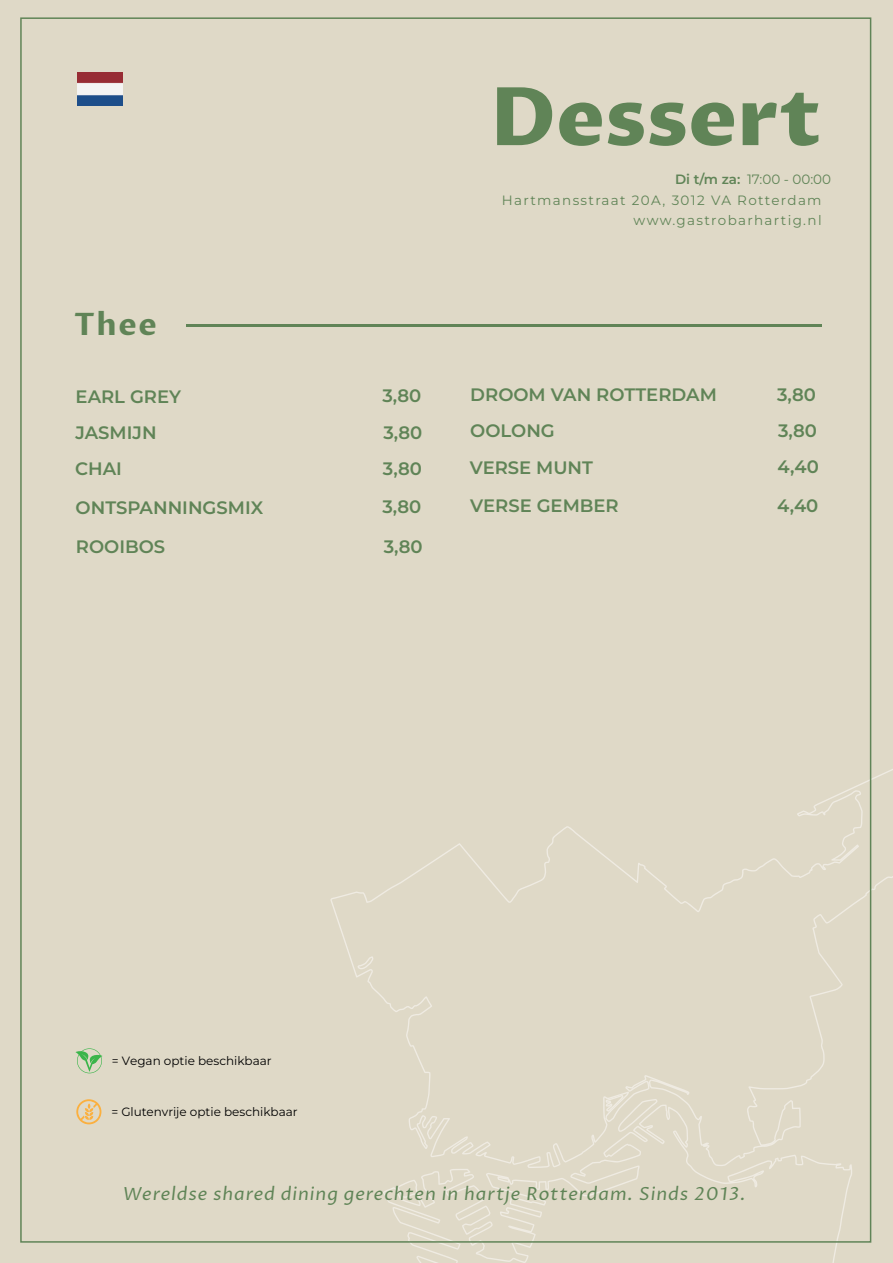
<style>
.page{position:relative;width:893px;height:1263px;background:#dfd9c7}
.page>*{position:absolute;margin:0;border:0;box-sizing:border-box;transform-origin:0 0}
.t1{font:800 80.7px "Proza Libre";color:#608457}
.t2{font:700 30.9px "Proza Libre";color:#608457}
.t3{font:600 18px/36.2px "Montserrat";color:#608457}
.t4{font:italic 18px "Proza Libre";letter-spacing:.05em;color:#608457}
.t5{font:13.5px "Montserrat";letter-spacing:.1em;color:#608457}
.t6{font:12px "Montserrat";color:#000}
.s1{font-weight:600}
</style>
<div class="page">
<svg style="left:330px;top:769px;width:563px;height:399px"></svg>
<svg style="left:383px;top:1104px;width:469px;height:159px"></svg>
<svg style="left:605px;top:1095px;width:53px;height:37px"></svg>
<svg style="left:75px;top:1048px;width:27px;height:25px"></svg>
<svg style="left:76px;top:1099px;width:25px;height:25px"></svg>
<hr style="left:187px;top:324px;width:635px;height:2px;background:#608457">
<img style="left:77px;top:72px;width:46px;height:33px">
<h1 class="t1" style="left:490px;top:66px;width:333px">Dessert</h1>
<p class="t5" style="left:675px;top:170px;width:158px"><span class="s1">Di t/m za:</span> 17:00 - 00:00</p>
<p class="t5" style="left:502px;top:191px;width:321px">Hartmansstraat 20A, 3012 VA Rotterdam</p>
<h2 class="t2" style="left:74px;top:305px;width:84px">Thee</h2>
<p class="t3" style="left:76px;top:378px;width:107px">EARL GREY</p>
<p class="t3" style="left:382px;top:377px;width:41px">3,80<br>3,80</p>
<p class="t3" style="left:75px;top:450px;width:48px">CHAI</p>
<p class="t3" style="left:383px;top:450px;width:40px">3,80</p>
<p class="t3" style="left:76px;top:489px;width:189px">ONTSPANNINGSMIX</p>
<p class="t3" style="left:382px;top:488px;width:40px">3,80</p>
<p class="t3" style="left:76px;top:528px;width:91px">ROOIBOS</p>
<p class="t3" style="left:384px;top:528px;width:40px">3,80</p>
<p class="t3" style="left:76px;top:414px;width:83px">JASMIJN</p>
<p class="t5" style="left:634px;top:212px;width:190px">www.gastrobarhartig.nl</p>
<p class="t3" style="left:470px;top:376px;width:248px">DROOM VAN ROTTERDAM</p>
<p class="t3" style="left:777px;top:376px;width:41px">3,80<br>3,80</p>
<p class="t3" style="left:470px;top:449px;width:125px">VERSE MUNT</p>
<p class="t3" style="left:778px;top:449px;width:43px">4,40</p>
<p class="t3" style="left:470px;top:487px;width:150px">VERSE GEMBER</p>
<p class="t3" style="left:777px;top:487px;width:43px">4,40</p>
<p class="t3" style="left:470px;top:412px;width:86px">OOLONG</p>
<p class="t6" style="left:112px;top:1053px;width:162px">= Vegan optie beschikbaar</p>
<p class="t6" style="left:111px;top:1103px;width:188px">= Glutenvrije optie beschikbaar</p>
<p class="t4" style="left:123px;top:1183px;width:624px">Wereldse shared dining gerechten in hartje Rotterdam. Sinds 2013.</p>
</div>
